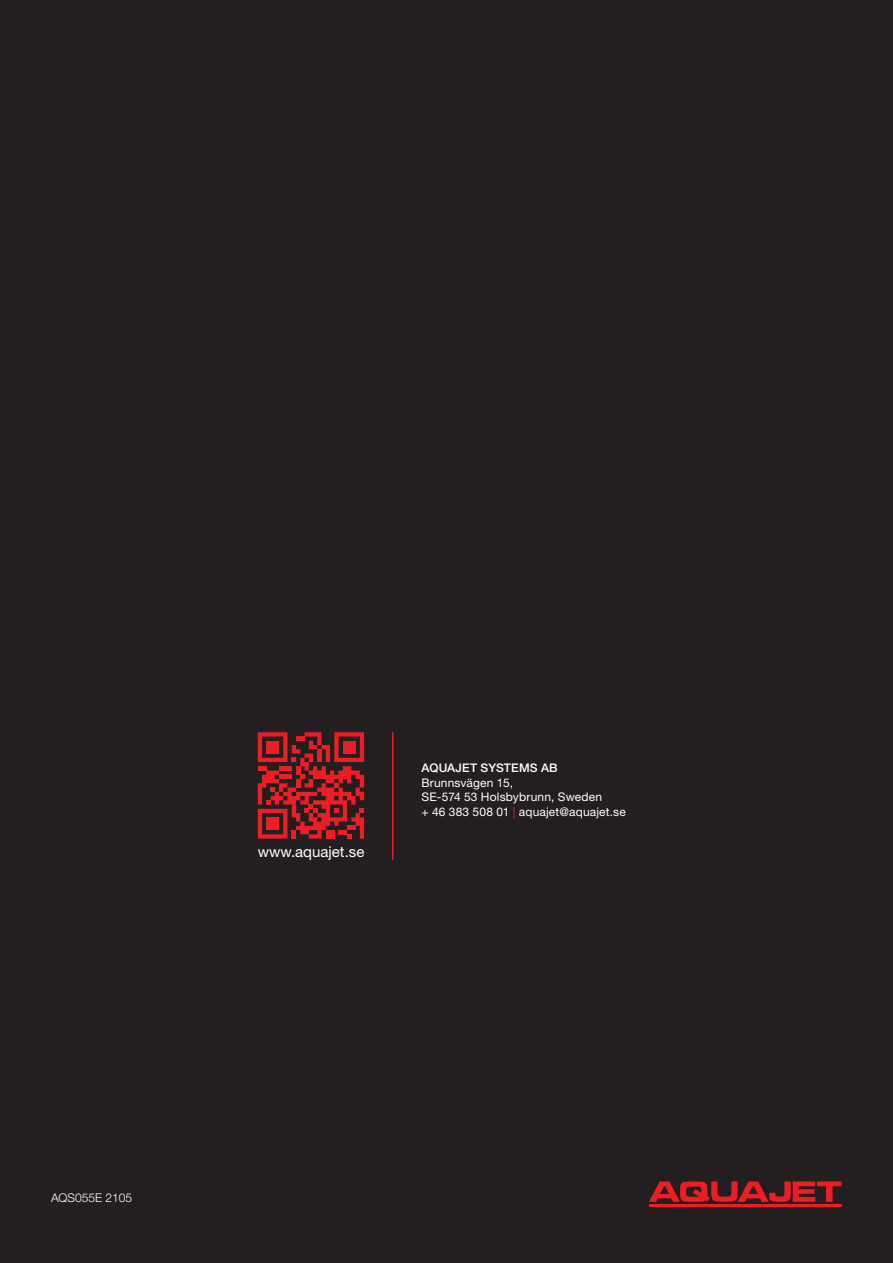
<style>
.page{position:relative;width:893px;height:1263px;background:#231f20}
.page>*{position:absolute;margin:0;border:0;box-sizing:border-box;transform-origin:0 0}
.t1{font:15px "Helvetica Neue LT Std";color:#fff}
.t2{font:300 12px "Helvetica Neue LT Std";color:#fff}
.t3{font:11.85px "Helvetica Neue LT Std";letter-spacing:.015em;color:#fff}
.t4{font:500 11.85px "Helvetica Neue LT Std";letter-spacing:.015em;color:#fff}
.s1{font-size:12px;color:#ee1d23}
</style>
<div class="page">
<svg style="left:649px;top:1181px;width:193px;height:21px"></svg>
<hr style="left:649px;top:1204px;width:193px;height:2px;background:#ee1d23">
<hr style="left:392px;top:732px;width:1px;height:128px;background:#ee1d23">
<svg style="left:258px;top:732px;width:106px;height:106px"></svg>
<p class="t1" style="left:258px;top:843px;width:108px">www.aquajet.se</p>
<p class="t4" style="left:421px;top:761px;width:138px">AQUAJET SYSTEMS AB</p>
<p class="t3" style="left:421px;top:775px;width:93px">Brunnsvägen 15,</p>
<p class="t3" style="left:421px;top:790px;width:182px">SE-574 53 Holsbybrunn, Sweden</p>
<p class="t3" style="left:421px;top:804px;width:206px">+ 46 383 508 01 <span class="s1">|</span> aquajet@aquajet.se</p>
<p class="t2" style="left:51px;top:1190px;width:83px">AQS055E 2105</p>
</div>
